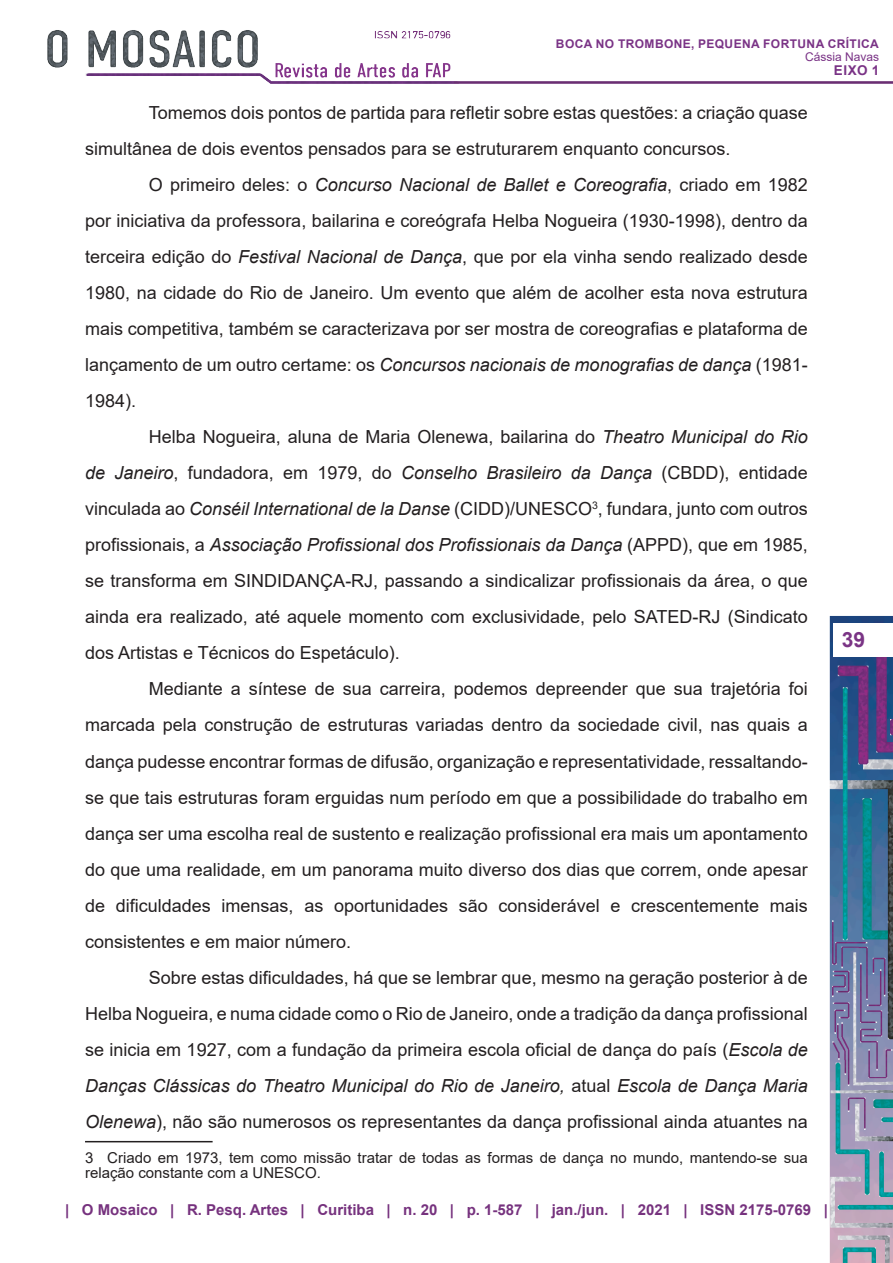
<style>
.page{position:relative;width:893px;height:1263px;background:#fff}
.page>*{position:absolute;margin:0;border:0;box-sizing:border-box;transform-origin:0 0}
.t1{font:700 21px "Arial";color:#7a3485}
.Corpo{font:18px/36px "Arial";color:#231f20;text-align:justify}
.nota_rodape{font:15px/15px "Arial";color:#231f20}
.t2{font:700 15px "Arial";color:#76327e}
.t3{font:700 13.5px "Arial";color:#7a3386}
.t4{font:700 12px "Arial";letter-spacing:.035em;color:#7a3386}
.t5{font:12px "Arial";color:#7a3386}
.s1{font-style:italic}
</style>
<div class="page">
<img style="left:47px;top:30px;width:846px;height:1233px">
<div style="left:833px;top:623px;width:60px;height:34px;background:#fff"></div>
<hr style="left:85px;top:1141px;width:128px;height:1px;background:#231f20">
<p class="t4" style="left:556px;top:35px;width:324px">BOCA NO TROMBONE, PEQUENA FORTUNA CRÍTICA</p>
<p class="t5" style="left:805px;top:49px;width:76px">Cássia Navas</p>
<p class="t3" style="left:834px;top:60px;width:47px">Eixo 1</p>
<p class="Corpo" style="left:85px;top:95px;width:724px;text-indent:64px">Tomemos dois pontos de partida para refletir sobre estas questões: a criação quase simultânea de dois eventos pensados para se estruturarem enquanto concursos.</p>
<p class="Corpo" style="left:85px;top:167px;width:724px;text-indent:64px">O primeiro deles: o <span class="s1">Concurso Nacional de Ballet e Coreografia</span>, criado em 1982 por iniciativa da professora, bailarina e coreógrafa Helba Nogueira (1930-1998), dentro da terceira edição do <span class="s1">Festival Nacional de Dança</span>, que por ela vinha sendo realizado desde 1980, na cidade do Rio de Janeiro. Um evento que além de acolher esta nova estrutura mais competitiva, também se caracterizava por ser mostra de coreografias e plataforma de lançamento de um outro certame: os <span class="s1">Concursos nacionais de monografias de dança</span> (1981- 1984).</p>
<p class="Corpo" style="left:85px;top:419px;width:724px;text-indent:64px">Helba Nogueira, aluna de Maria Olenewa, bailarina do <span class="s1">Theatro Municipal do Rio de Janeiro</span>, fundadora, em 1979, do <span class="s1">Conselho Brasileiro da Dança</span> (CBDD), entidade vinculada ao <span class="s1">Conséil International de la Danse</span> (CIDD)/UNESCO<sup>3</sup>, fundara, junto com outros profissionais, a <span class="s1">Associação Profissional dos Profissionais da Dança</span> (APPD), que em 1985, se transforma em SINDIDANÇA-RJ, passando a sindicalizar profissionais da área, o que ainda era realizado, até aquele momento com exclusividade, pelo SATED-RJ (Sindicato dos Artistas e Técnicos do Espetáculo).</p>
<p class="Corpo" style="left:85px;top:671px;width:724px;text-indent:64px">Mediante a síntese de sua carreira, podemos depreender que sua trajetória foi marcada pela construção de estruturas variadas dentro da sociedade civil, nas quais a dança pudesse encontrar formas de difusão, organização e representatividade, ressaltando&shy;se que tais estruturas foram erguidas num período em que a possibilidade do trabalho em dança ser uma escolha real de sustento e realização profissional era mais um apontamento do que uma realidade, em um panorama muito diverso dos dias que correm, onde apesar de dificuldades imensas, as oportunidades são considerável e crescentemente mais consistentes e em maior número.</p>
<p class="Corpo" style="left:85px;top:959px;width:724px;text-indent:64px">Sobre estas dificuldades, há que se lembrar que, mesmo na geração posterior à de Helba Nogueira, e numa cidade como o Rio de Janeiro, onde a tradição da dança profissional se inicia em 1927, com a fundação da primeira escola oficial de dança do país (<span class="s1">Escola de Danças Clássicas do Theatro Municipal do Rio de Janeiro,</span> atual <span class="s1">Escola de Dança Maria Olenewa</span>), não são numerosos os representantes da dança profissional ainda atuantes na</p>
<p class="nota_rodape" style="left:85px;top:1150px;width:724px">3 Criado em 1973, tem como missão tratar de todas as formas de dança no mundo, mantendo-se sua relação constante com a UNESCO.</p>
<p class="t1" style="left:842px;top:625px;width:25px">39</p>
<p class="t2" style="left:65px;top:1199px;width:764px">| O Mosaico | R. Pesq. Artes | Curitiba | n. 20 | p. 1-587 | jan./jun. | 2021 | ISSN 2175-0769 |</p>
</div>
